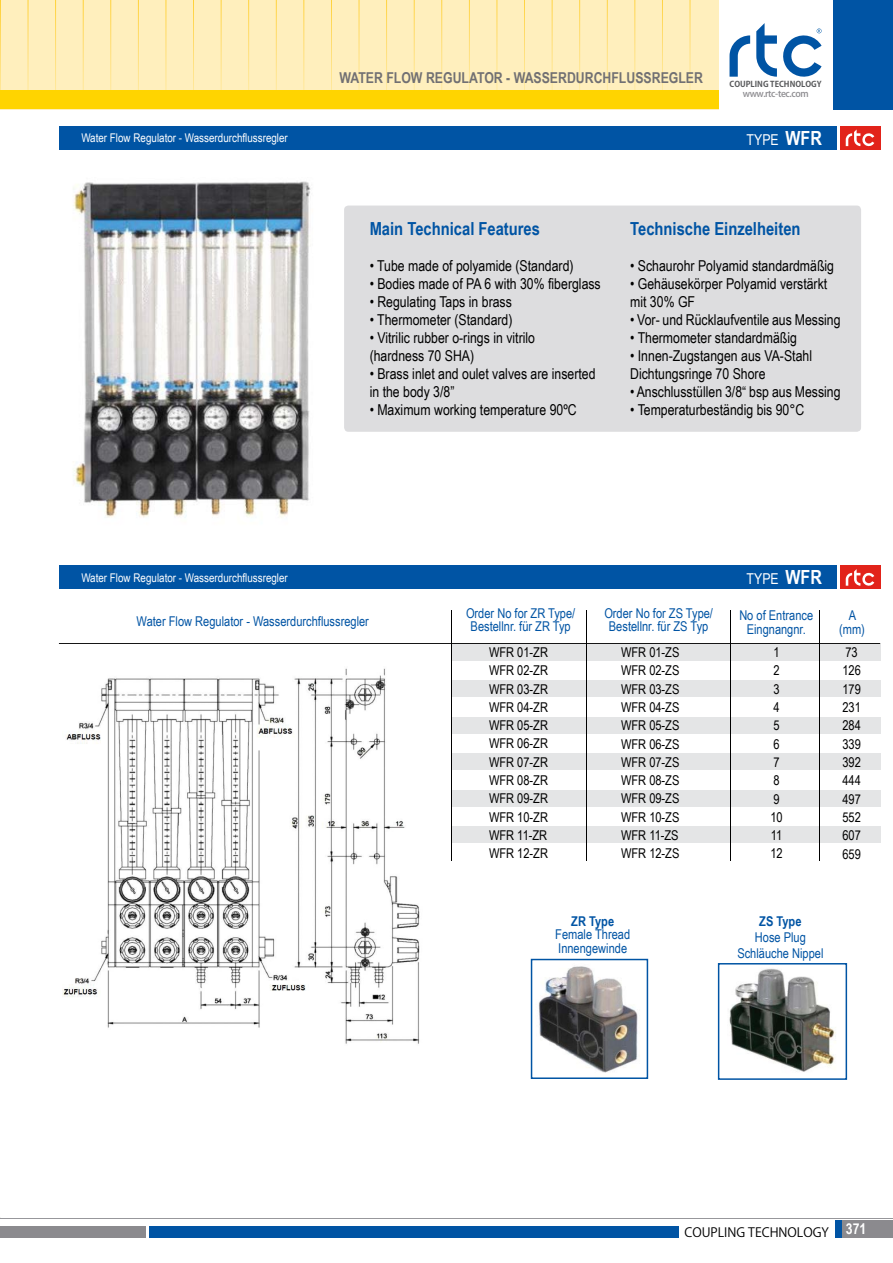
<style>
.page{position:relative;width:893px;height:1263px;background:#fff}
.page>*{position:absolute;margin:0;border:0;box-sizing:border-box;transform-origin:0 0}
.t1{font:700 19.5px "Arial Narrow";color:#fff}
.t2{font:700 18px "Arial Narrow";color:#0054a4}
.t3{font:15px/18px "Arial Narrow";color:#000}
.t4{font:700 15px "Arial Narrow";color:#717073}
.t5{font:15px "Arial Narrow";color:#fff}
.t6{font:700 15px "Arial Narrow";color:#fff}
.t7{font:13.5px/18.3px "Arial Narrow";color:#000;text-align:justify}
.t8{font:13.5px/13.5px "Arial Narrow";color:#0054a4;text-align:center}
.t9{font:700 13.5px "Arial Narrow";color:#0054a4}
.t10{font:12.75px "Koz Go Pr 6 N";color:#000}
.t11{font:12px "Arial Narrow";color:#fff}
.t12{font:500 9.15px "Koz Go Pr 6 N";letter-spacing:-.04em;color:#8b8a8e}
.t13{font:700 8.1px "Koz Go Pr 6 N";color:#58595b}
</style>
<div class="page">
<div style="left:843px;top:1220px;width:50px;height:17px;background:#8b8a8e"></div>
<div style="left:0;top:1226px;width:146px;height:11px;background:#8b8a8e"></div>
<div style="left:149px;top:1226px;width:529px;height:11px;background:#0054a4"></div>
<div style="left:835px;top:1220px;width:7px;height:17px;background:#0054a4"></div>
<hr style="left:0;top:1218px;width:893px;height:1px;background:#97979b">
<div style="left:0;top:0;width:718px;height:109px;background:#ffefbd"></div>
<svg style="left:0;top:0;width:690px;height:91px"></svg>
<div style="left:0;top:91px;width:718px;height:18px;background:#ffd400"></div>
<div style="left:344px;top:206px;width:517px;height:226px;background:#dddddf;border-radius:4px"></div>
<div style="left:59px;top:126px;width:778px;height:23px;background:#0054a4"></div>
<div style="left:840px;top:126px;width:40px;height:23px;background:#e2231a"></div>
<svg style="left:846px;top:129px;width:28px;height:18px"></svg>
<div style="left:59px;top:566px;width:778px;height:23px;background:#0054a4"></div>
<div style="left:840px;top:566px;width:40px;height:23px;background:#e2231a"></div>
<svg style="left:846px;top:569px;width:28px;height:17px"></svg>
<div style="left:451px;top:644px;width:429px;height:17px;background:#e4e5e6"></div>
<div style="left:451px;top:680px;width:429px;height:17px;background:#e4e5e6"></div>
<div style="left:451px;top:717px;width:429px;height:16px;background:#e4e5e6"></div>
<div style="left:451px;top:753px;width:429px;height:16px;background:#e4e5e6"></div>
<div style="left:451px;top:790px;width:429px;height:17px;background:#e4e5e6"></div>
<div style="left:451px;top:826px;width:429px;height:17px;background:#e4e5e6"></div>
<hr style="left:586px;top:610px;width:1px;height:251px;background:#000">
<hr style="left:451px;top:610px;width:1px;height:251px;background:#000">
<hr style="left:730px;top:610px;width:1px;height:251px;background:#000">
<hr style="left:819px;top:610px;width:1px;height:251px;background:#000">
<svg style="left:59px;top:643px;width:821px;height:1px"></svg>
<img style="left:62px;top:668px;width:358px;height:376px">
<img style="left:538px;top:966px;width:100px;height:107px">
<div style="left:531px;top:959px;width:117px;height:120px;border:2px solid #0054a4"></div>
<img style="left:729px;top:968px;width:107px;height:104px">
<div style="left:718px;top:963px;width:129px;height:117px;border:2px solid #0054a4"></div>
<img style="left:73px;top:181px;width:238px;height:337px">
<div style="left:833px;top:0;width:60px;height:110px;background:#0054a4"></div>
<svg style="left:729px;top:35px;width:21px;height:42px"></svg>
<svg style="left:756px;top:23px;width:66px;height:54px"></svg>
<p class="t11" style="left:81px;top:131px;width:208px">Water Flow Regulator - Wasserdurchflussregler</p>
<p class="t4" style="left:339px;top:69px;width:365px">WATER FLOW REGULATOR - WASSERDURCHFLUSSREGLER</p>
<p class="t13" style="left:729px;top:79px;width:94px">COUPLING TECHNOLOGY</p>
<p class="t12" style="left:743px;top:88px;width:68px">www.rtc-tec.com</p>
<h1 class="t1" style="left:785px;top:127px;width:38px">WFR</h1>
<p class="t5" style="left:747px;top:131px;width:34px">TYPE</p>
<p class="t2" style="left:370px;top:218px;width:172px">Main Technical Features</p>
<p class="t3" style="left:370px;top:257px;width:205px">• Tube made of polyamide (Standard)</p>
<p class="t3" style="left:370px;top:275px;width:233px">• Bodies made of PA 6 with 30% fiberglass</p>
<p class="t3" style="left:370px;top:293px;width:144px">• Regulating Taps in brass</p>
<p class="t3" style="left:370px;top:311px;width:144px">• Thermometer (Standard)</p>
<p class="t3" style="left:370px;top:329px;width:167px">• Vitrilic rubber o-rings in vitrilo (hardness 70 SHA)</p>
<p class="t3" style="left:370px;top:365px;width:227px">• Brass inlet and oulet valves are inserted in the body 3/8”</p>
<p class="t3" style="left:370px;top:401px;width:209px">• Maximum working temperature 90ºC</p>
<p class="t2" style="left:630px;top:218px;width:172px">Technische Einzelheiten</p>
<p class="t3" style="left:630px;top:257px;width:205px">• Schaurohr Polyamid standardmäßig</p>
<p class="t3" style="left:630px;top:275px;width:199px">• Gehäusekörper Polyamid verstärkt mit 30% GF</p>
<p class="t3" style="left:630px;top:311px;width:212px">• Vor- und Rücklaufventile aus Messing</p>
<p class="t3" style="left:630px;top:329px;width:168px">• Thermometer standardmäßig</p>
<p class="t3" style="left:630px;top:347px;width:183px">• Innen-Zugstangen aus VA-Stahl<br>Dichtungsringe 70 Shore</p>
<p class="t3" style="left:630px;top:383px;width:212px">• Anschlusstüllen 3/8“ bsp aus Messing</p>
<p class="t3" style="left:630px;top:401px;width:176px">• Temperaturbeständig bis 90°C</p>
<p class="t11" style="left:81px;top:571px;width:208px">Water Flow Regulator - Wasserdurchflussregler</p>
<h1 class="t1" style="left:785px;top:566px;width:38px">WFR</h1>
<p class="t5" style="left:747px;top:571px;width:34px">TYPE</p>
<p class="t8" style="left:137px;top:615px;width:234px">Water Flow Regulator - Wasserdurchflussregler</p>
<p class="t8" style="left:466px;top:606px;width:111px">Order No for ZR Type/<br>Bestellnr. für ZR Typ</p>
<p class="t8" style="left:604px;top:606px;width:110px">Order No for ZS Type/<br>Bestellnr. für ZS Typ</p>
<p class="t8" style="left:739px;top:609px;width:75px">No of Entrance<br>Eingnangnr.</p>
<p class="t8" style="left:839px;top:609px;width:27px">A (mm)</p>
<p class="t7" style="left:489px;top:643px;width:61px">WFR 01-ZR WFR 02-ZR WFR 03-ZR WFR 04-ZR WFR 05-ZR WFR 06-ZR WFR 07-ZR WFR 08-ZR WFR 09-ZR WFR 10-ZR WFR 11-ZR WFR 12-ZR</p>
<p class="t7" style="left:621px;top:643px;width:60px">WFR 01-ZS WFR 02-ZS WFR 03-ZS WFR 04-ZS WFR 05-ZS WFR 06-ZS WFR 07-ZS WFR 08-ZS WFR 09-ZS WFR 10-ZS WFR 11-ZS WFR 12-ZS</p>
<p class="t7" style="left:770px;top:643px;width:14px;text-align:left">1<br>2<br>3<br>4<br>5<br>6<br>7<br>8<br>9<br>10<br>11<br>12</p>
<p class="t7" style="left:842px;top:643px;width:20px;text-align:left">73<br>126<br>179<br>231<br>284<br>339<br>392<br>444<br>497<br>552<br>607<br>659</p>
<p class="t9" style="left:571px;top:913px;width:44px">ZR Type</p>
<p class="t8" style="left:555px;top:928px;width:76px;text-align:left">Female Thread<br>Innengewinde</p>
<p class="t9" style="left:759px;top:913px;width:44px">ZS Type</p>
<p class="t8" style="left:737px;top:929px;width:88px;line-height:16.2px">Hose Plug<br>Schläuche Nippel</p>
<p class="t10" style="left:684px;top:1225px;width:146px">COUPLING TECHNOLOGY</p>
<p class="t6" style="left:846px;top:1220px;width:22px">371</p>
</div>
